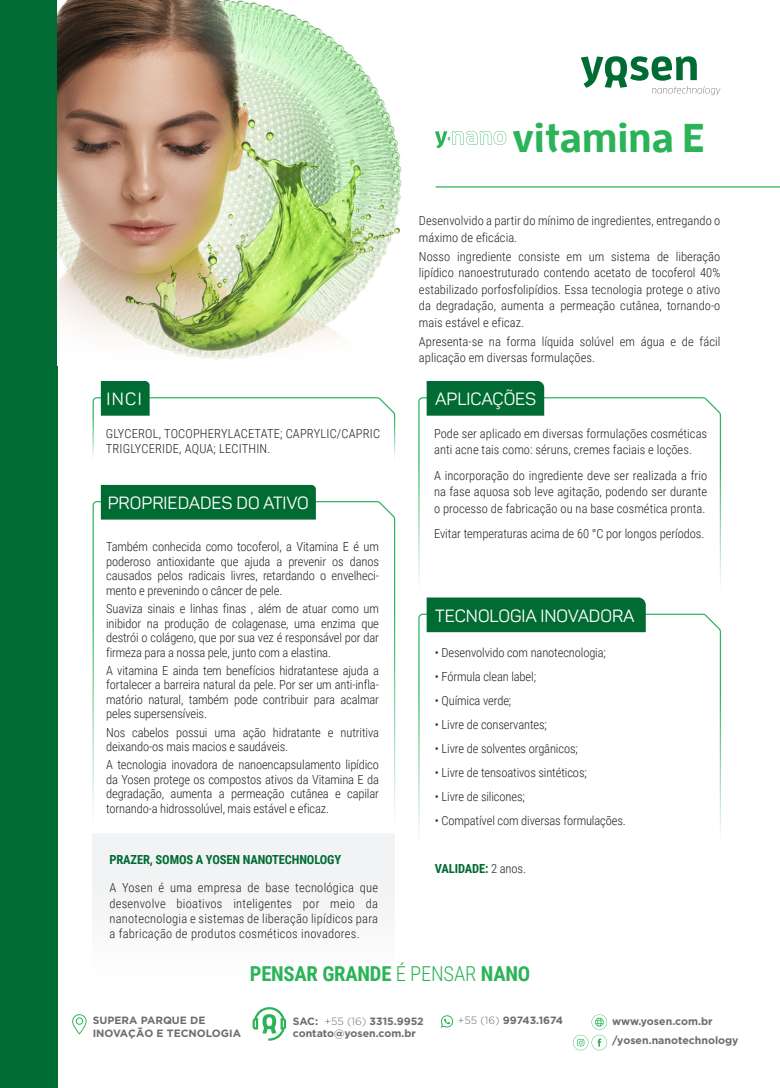
<style>
.page{position:relative;width:780px;height:1088px;background:#fff}
.page>*{position:absolute;margin:0;border:0;box-sizing:border-box;transform-origin:0 0}
.t1{font:700 40px "Enzo Web W03";color:#2ab357}
.t2{font:700 20.62px "Roboto Condensed";letter-spacing:-.01em;color:#2ab357}
.t3{font:17.5px "Panton";color:#fff}
.t4{font:300 12.5px/14.5px "Roboto Condensed";letter-spacing:-.005em;color:#231f20;text-align:justify}
.t5{font:300 12.5px/15.2px "Roboto Condensed";letter-spacing:.015em;color:#231f20}
.t6{font:700 12.5px "Roboto Condensed";letter-spacing:-.01em;color:#006b32}
.t7{font:700 10.5px/12.6px "Gotham";color:#6c6d70}
.s1{font-weight:300;color:#231f20}
.s2{font-weight:300}
</style>
<div class="page">
<div style="left:93px;top:833px;width:301px;height:212px;background:#f9f9f9"></div>
<svg style="left:435px;top:131px;width:71px;height:17px"></svg>
<hr style="left:435px;top:186px;width:345px;height:2px;background:#2ab357">
<svg style="left:252px;top:1007px;width:34px;height:34px"></svg>
<svg style="left:72px;top:1014px;width:15px;height:20px"></svg>
<svg style="left:573px;top:1014px;width:34px;height:36px"></svg>
<svg style="left:441px;top:1015px;width:12px;height:13px"></svg>
<svg style="left:581px;top:56px;width:139px;height:39px"></svg>
<svg style="left:418px;top:396px;width:303px;height:189px"></svg>
<div style="left:426px;top:381px;width:118px;height:35px;background:#006b32"></div>
<svg style="left:92px;top:381px;width:304px;height:78px"></svg>
<div style="left:0;top:0;width:58px;height:1088px;background:#006b32"></div>
<svg style="left:418px;top:613px;width:303px;height:225px"></svg>
<div style="left:426px;top:597px;width:219px;height:35px;background:#006b32"></div>
<svg style="left:92px;top:500px;width:304px;height:318px"></svg>
<div style="left:101px;top:485px;width:215px;height:34px;background:#006b32"></div>
<img style="left:58px;top:0;width:344px;height:360px">
<h3 class="t3" style="left:106px;top:388px;width:37px">INCI</h3>
<p class="t5" style="left:106px;top:425px;width:276px">GLYCEROL, TOCOPHERYLACETATE; CAPRYLIC/CAPRIC<br>TRIGLYCERIDE, AQUA; LECITHIN.</p>
<h3 class="t3" style="left:108px;top:492px;width:202px">PROPRIEDADES DO ATIVO</h3>
<p class="t4" style="left:106px;top:539px;width:274px">Também conhecida como tocoferol, a Vitamina E é um poderoso antioxidante que ajuda a prevenir os danos causados pelos radicais livres, retardando o envelheci&shy;mento e prevenindo o câncer de pele.</p>
<p class="t4" style="left:106px;top:601px;width:274px">Suaviza sinais e linhas finas , além de atuar como um inibidor na produção de colagenase, uma enzima que destrói o colágeno, que por sua vez é responsável por dar firmeza para a nossa pele, junto com a elastina.</p>
<p class="t4" style="left:106px;top:663px;width:274px">A vitamina E ainda tem benefícios hidratantese ajuda a fortalecer a barreira natural da pele. Por ser um anti-infla&shy;matório natural, também pode contribuir para acalmar peles supersensíveis.</p>
<p class="t4" style="left:106px;top:724px;width:274px">Nos cabelos possui uma ação hidratante e nutritiva deixando-os mais macios e saudáveis.</p>
<p class="t4" style="left:106px;top:757px;width:274px">A tecnologia inovadora de nanoencapsulamento lipídico da Yosen protege os compostos ativos da Vitamina E da degradação, aumenta a permeação cutânea e capilar tornando-a hidrossolúvel, mais estável e eficaz.</p>
<p class="t6" style="left:109px;top:851px;width:233px">PRAZER, SOMOS A YOSEN NANOTECHNOLOGY</p>
<p class="t4" style="left:109px;top:880px;width:270px;line-height:15.2px">A Yosen é uma empresa de base tecnológica que desenvolve bioativos inteligentes por meio da nanotecnologia e sistemas de liberação lipídicos para a fabricação de produtos cosméticos inovadores.</p>
<h1 class="t1" style="left:512px;top:113px;width:194px">vitamina E</h1>
<p class="t4" style="left:419px;top:212px;width:303px;line-height:16.5px">Desenvolvido a partir do mínimo de ingredientes, entregando o máximo de eficácia.</p>
<p class="t4" style="left:419px;top:248px;width:303px;line-height:16.5px">Nosso ingrediente consiste em um sistema de liberação lipídico nanoestruturado contendo acetato de tocoferol 40% estabilizado porfosfolipídios. Essa tecnologia protege o ativo da degradação, aumenta a permeação cutânea, tornando-o mais estável e eficaz.</p>
<p class="t4" style="left:419px;top:333px;width:303px;line-height:16.5px">Apresenta-se na forma líquida solúvel em água e de fácil aplicação em diversas formulações.</p>
<h3 class="t3" style="left:435px;top:388px;width:102px">APLICAÇÕES</h3>
<p class="t4" style="left:434px;top:425px;width:274px;line-height:16.5px">Pode ser aplicado em diversas formulações cosméticas anti acne tais como: séruns, cremes faciais e loções.</p>
<p class="t4" style="left:434px;top:466px;width:275px;line-height:16.5px">A incorporação do ingrediente deve ser realizada a frio na fase aquosa sob leve agitação, podendo ser durante o processo de fabricação ou na base cosmética pronta.</p>
<p class="t4" style="left:434px;top:526px;width:272px">Evitar temperaturas acima de 60 °C por longos períodos.</p>
<h3 class="t3" style="left:435px;top:605px;width:201px">TECNOLOGIA INOVADORA</h3>
<p class="t4" style="left:435px;top:645px;width:172px">• Desenvolvido com nanotecnologia;</p>
<p class="t4" style="left:435px;top:669px;width:102px">• Fórmula clean label;</p>
<p class="t4" style="left:435px;top:693px;width:78px">• Química verde;</p>
<p class="t4" style="left:435px;top:717px;width:113px">• Livre de conservantes;</p>
<p class="t4" style="left:435px;top:741px;width:144px">• Livre de solventes orgânicos;</p>
<p class="t4" style="left:435px;top:765px;width:153px">• Livre de tensoativos sintéticos;</p>
<p class="t4" style="left:435px;top:789px;width:91px">• Livre de silicones;</p>
<p class="t4" style="left:435px;top:813px;width:192px">• Compatível com diversas formulações.</p>
<p class="t6" style="left:435px;top:860px;width:92px">VALIDADE: <span class="s1">2 anos.</span></p>
<h2 class="t2" style="left:250px;top:959px;width:282px">PENSAR GRANDE <span class="s2">É PENSAR</span> NANO</h2>
<p class="t7" style="left:93px;top:1014px;width:150px">SUPERA PARQUE DE<br>INOVAÇÃO E TECNOLOGIA</p>
<p class="t7" style="left:458px;top:1014px;width:106px"><span class="s2">+55 (16)</span> 99743.1674</p>
<p class="t7" style="left:293px;top:1014px;width:132px">SAC: <span class="s2">+55 (16)</span> 3315.9952</p>
<p class="t7" style="left:612px;top:1015px;width:102px">www.yosen.com.br</p>
<p class="t7" style="left:293px;top:1027px;width:125px">contato@yosen.com.br</p>
<p class="t7" style="left:612px;top:1034px;width:128px">/yosen.nanotechnology</p>
</div>
